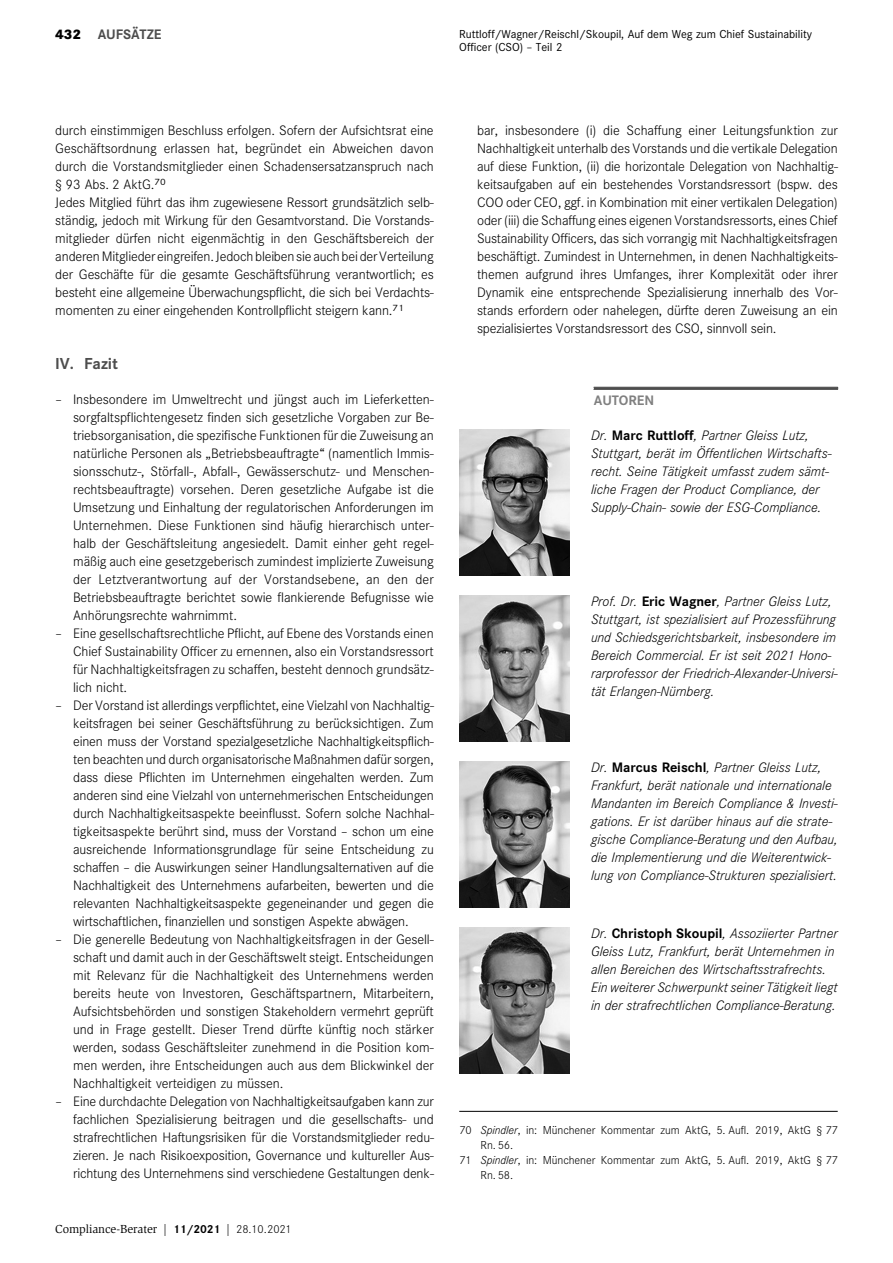
<style>
.page{position:relative;width:893px;height:1263px;background:#fff}
.page>*{position:absolute;margin:0;border:0;box-sizing:border-box;transform-origin:0 0}
.t1{font:16.5px "Adv OT27 b 80385.B";color:#4d4d4d}
.t2{font:14.25px/18px "Adv OT5 c 11 f 75 d";color:#000;text-align:justify}
.t3{font:14.25px/18px "Adv OT1 cd 1 c 69 a.I";color:#000}
.t4{font:14.25px "Adv OT27 b 80385.B";color:#4d4d4d}
.t5{font:14.25px "Adv OT27 b 80385.B";color:#808080}
.t6{font:12px "Adv OT5 c 11 f 75 d";color:#000}
.t7{font:12px/13.6px "Adv O Te 521 d 66 a";color:#000}
.t8{font:12px "Adv O Tf 65 c 6 f 11";color:#000}
.s1{font-family:"Adv O Tfd 5056 d 2";color:#000}
.s2{font-style:inherit}
.s3{font-family:"Adv OT27 b 80385.B"}
.s4{font-family:"Adv OT5 c 11 f 75 d"}
.s5{font-family:"Adv OT1 cd 1 c 69 a.I"}
</style>
<div class="page">
<hr style="left:594px;top:387px;width:244px;height:2px;background:#4d4d4d">
<img style="left:459px;top:429px;width:111px;height:146px">
<img style="left:459px;top:595px;width:111px;height:146px">
<img style="left:459px;top:761px;width:111px;height:146px">
<img style="left:459px;top:927px;width:111px;height:146px">
<hr style="left:459px;top:1111px;width:379px;height:1px;background:#000">
<p class="t4" style="left:55px;top:30px;width:108px"><span class="s1">432</span> AUFSÄTZE</p>
<p class="t7" style="left:459px;top:28px;width:354px">Ruttloff/Wagner/Reischl/Skoupil, Auf dem Weg zum Chief Sustainability<br>Officer (CSO) <span class="s2">–</span> Teil 2</p>
<p class="t2" style="left:55px;top:123px;width:380px;text-align:left">durch einstimmigen Beschluss erfolgen. Sofern der Aufsichtsrat eine Geschäftsordnung erlassen hat, begründet ein Abweichen davon durch die Vorstandsmitglieder einen Schadensersatzanspruch nach § 93 Abs. 2 AktG.<sup>70<br></sup>Jedes Mitglied führt das ihm zugewiesene Ressort grundsätzlich selb&shy;ständig, jedoch mit Wirkung für den Gesamtvorstand. Die Vorstands&shy;mitglieder dürfen nicht eigenmächtig in den Geschäftsbereich der anderen Mitglieder eingreifen.Jedochbleiben sie auch bei der Verteilung der Geschäfte für die gesamte Geschäftsführung verantwortlich; es besteht eine allgemeine Überwachungspflicht, die sich bei Verdachts&shy;momenten zu einer eingehenden Kontrollpflicht steigern kann.<sup>71</sup></p>
<p class="t1" style="left:55px;top:358px;width:64px">IV. Fazit</p>
<p class="t2" style="left:73px;top:391px;width:362px;text-indent:-18px"><span class="s2">–</span> Insbesondere im Umweltrecht und jüngst auch im Lieferketten&shy;sorgfaltspflichtengesetz finden sich gesetzliche Vorgaben zur Be&shy;triebsorganisation, die spezifische Funktionen für die Zuweisung an natürliche Personen als <span class="s2">„</span>Betriebsbeauftragte<span class="s2">“</span> (namentlich Immis&shy;sionsschutz-, Störfall-, Abfall-, Gewässerschutz- und Menschen&shy;rechtsbeauftragte) vorsehen. Deren gesetzliche Aufgabe ist die Umsetzung und Einhaltung der regulatorischen Anforderungen im Unternehmen. Diese Funktionen sind häufig hierarchisch unter&shy;halb der Geschäftsleitung angesiedelt. Damit einher geht regel&shy;mäßig auch eine gesetzgeberisch zumindest implizierte Zuweisung der Letztverantwortung auf der Vorstandsebene, an den der Betriebsbeauftragte berichtet sowie flankierende Befugnisse wie Anhörungsrechte wahrnimmt.</p>
<p class="t2" style="left:73px;top:625px;width:362px;text-indent:-18px"><span class="s2">–</span> Eine gesellschaftsrechtliche Pflicht, auf Ebene des Vorstands einen Chief Sustainability Officer zu ernennen, also ein Vorstandsressort für Nachhaltigkeitsfragen zu schaffen, besteht dennoch grundsätz&shy;lich nicht.</p>
<p class="t2" style="left:73px;top:697px;width:362px;text-indent:-18px"><span class="s2">–</span> Der Vorstand ist allerdings verpflichtet, eine Vielzahl von Nachhaltig&shy;keitsfragen bei seiner Geschäftsführung zu berücksichtigen. Zum einen muss der Vorstand spezialgesetzliche Nachhaltigkeitspflich&shy;ten beachten und durch organisatorische Maßnahmen dafür sorgen, dass diese Pflichten im Unternehmen eingehalten werden. Zum anderen sind eine Vielzahl von unternehmerischen Entscheidungen durch Nachhaltigkeitsaspekte beeinflusst. Sofern solche Nachhal&shy;tigkeitsaspekte berührt sind, muss der Vorstand <span class="s2">–</span> schon um eine ausreichende Informationsgrundlage für seine Entscheidung zu schaffen <span class="s2">–</span> die Auswirkungen seiner Handlungsalternativen auf die Nachhaltigkeit des Unternehmens aufarbeiten, bewerten und die relevanten Nachhaltigkeitsaspekte gegeneinander und gegen die wirtschaftlichen, finanziellen und sonstigen Aspekte abwägen.</p>
<p class="t2" style="left:73px;top:931px;width:362px;text-indent:-18px"><span class="s2">–</span> Die generelle Bedeutung von Nachhaltigkeitsfragen in der Gesell&shy;schaft und damit auch in der Geschäftswelt steigt. Entscheidungen mit Relevanz für die Nachhaltigkeit des Unternehmens werden bereits heute von Investoren, Geschäftspartnern, Mitarbeitern, Aufsichtsbehörden und sonstigen Stakeholdern vermehrt geprüft und in Frage gestellt. Dieser Trend dürfte künftig noch stärker werden, sodass Geschäftsleiter zunehmend in die Position kom&shy;men werden, ihre Entscheidungen auch aus dem Blickwinkel der Nachhaltigkeit verteidigen zu müssen.</p>
<p class="t2" style="left:73px;top:1093px;width:362px;text-indent:-18px"><span class="s2">–</span> Eine durchdachte Delegation von Nachhaltigkeitsaufgaben kann zur fachlichen Spezialisierung beitragen und die gesellschafts- und strafrechtlichen Haftungsrisiken für die Vorstandsmitglieder redu&shy;zieren. Je nach Risikoexposition, Governance und kultureller Aus&shy;richtung des Unternehmens sind verschiedene Gestaltungen denk-</p>
<p class="t8" style="left:55px;top:1221px;width:238px">Compliance-Berater | <span class="s3">11/2021</span> | <span class="s4">28.10.2021</span></p>
<p class="t2" style="left:477px;top:123px;width:362px">bar, insbesondere (i) die Schaffung einer Leitungsfunktion zur Nachhaltigkeit unterhalb des Vorstands und die vertikale Delegation auf diese Funktion, (ii) die horizontale Delegation von Nachhaltig&shy;keitsaufgaben auf ein bestehendes Vorstandsressort (bspw. des COO oder CEO, ggf. in Kombination mit einer vertikalen Delegation) oder (iii) die Schaffung eines eigenen Vorstandsressorts, eines Chief Sustainability Officers, das sich vorrangig mit Nachhaltigkeitsfragen beschäftigt. Zumindest in Unternehmen, in denen Nachhaltigkeits&shy;themen aufgrund ihres Umfanges, ihrer Komplexität oder ihrer Dynamik eine entsprechende Spezialisierung innerhalb des Vor&shy;stands erfordern oder nahelegen, dürfte deren Zuweisung an ein spezialisiertes Vorstandsressort des CSO, sinnvoll sein.</p>
<p class="t5" style="left:594px;top:395px;width:62px">AUTOREN</p>
<p class="t3" style="left:591px;top:428px;width:242px">Dr. <span class="s3">Marc Ruttloff</span>, Partner Gleiss Lutz, Stuttgart, berät im Öffentlichen Wirtschafts&shy;recht. Seine Tätigkeit umfasst zudem sämt&shy;liche Fragen der Product Compliance, der Supply-Chain- sowie der ESG-Compliance.</p>
<p class="t3" style="left:591px;top:594px;width:248px">Prof. Dr. <span class="s3">Eric Wagner</span>, Partner Gleiss Lutz, Stuttgart, ist spezialisiert auf Prozessführung und Schiedsgerichtsbarkeit, insbesondere im Bereich Commercial. Er ist seit 2021 Hono&shy;rarprofessor der Friedrich-Alexander-Universi&shy;tät Erlangen-Nürnberg.</p>
<p class="t3" style="left:591px;top:760px;width:248px">Dr. <span class="s3">Marcus Reischl</span>, Partner Gleiss Lutz, Frankfurt, berät nationale und internationale Mandanten im Bereich Compliance &amp; Investi&shy;gations. Er ist darüber hinaus auf die strate&shy;gische Compliance-Beratung und den Aufbau, die Implementierung und die Weiterentwick&shy;lung von Compliance-Strukturen spezialisiert.</p>
<p class="t3" style="left:591px;top:926px;width:248px">Dr. <span class="s3">Christoph Skoupil</span>, Assoziierter Partner Gleiss Lutz, Frankfurt, berät Unternehmen in allen Bereichen des Wirtschaftsstrafrechts.<br>Ein weiterer Schwerpunkt seiner Tätigkeit liegt in der strafrechtlichen Compliance-Beratung.</p>
<p class="t6" style="left:459px;top:1126px;width:380px">70 <span class="s5">Spindler</span>, in: Münchener Kommentar zum AktG, 5. Aufl. 2019, AktG § 77</p>
<p class="t6" style="left:480px;top:1141px;width:34px">Rn. 56.</p>
<p class="t6" style="left:459px;top:1156px;width:380px">71 <span class="s5">Spindler</span>, in: Münchener Kommentar zum AktG, 5. Aufl. 2019, AktG § 77</p>
<p class="t6" style="left:480px;top:1171px;width:34px">Rn. 58.</p>
</div>
